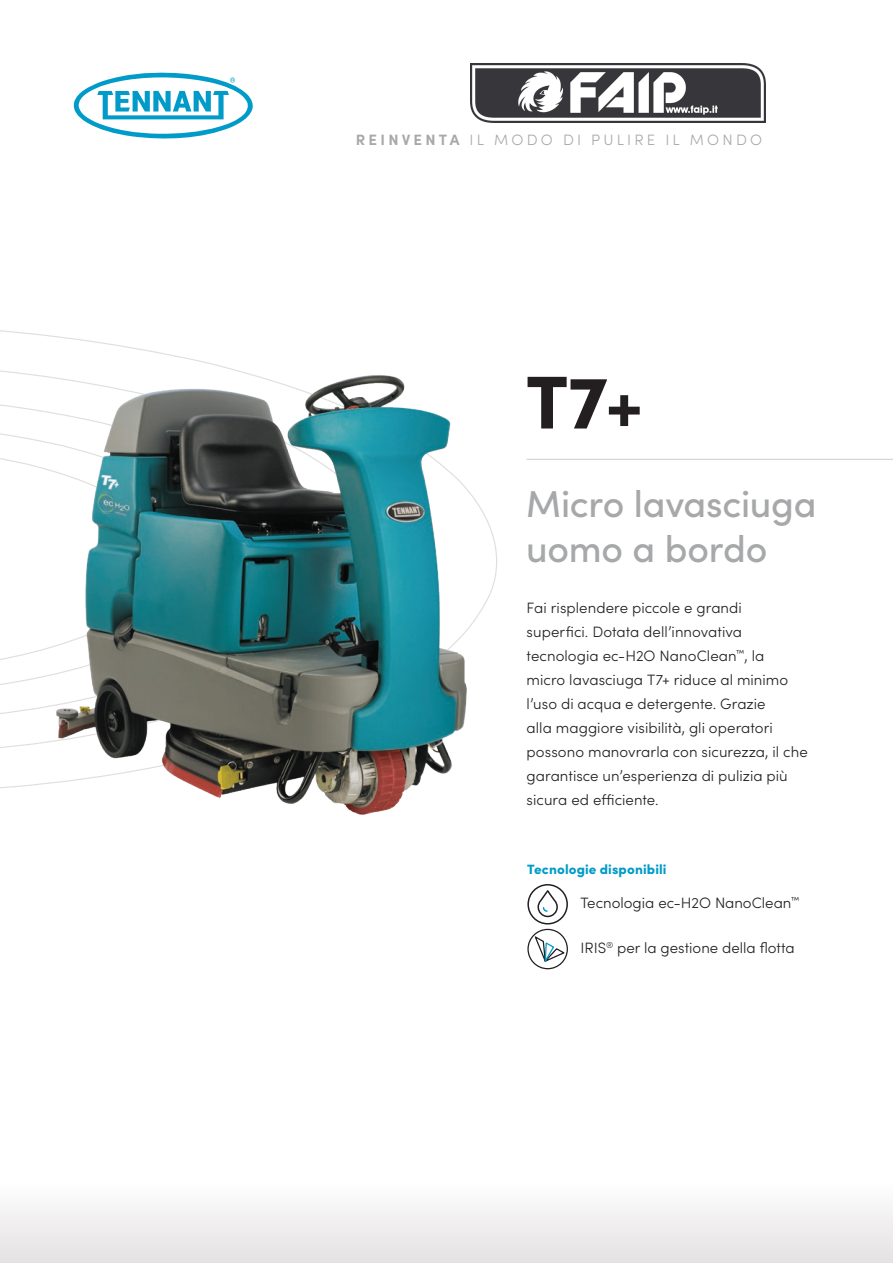
<style>
.page{position:relative;width:893px;height:1263px;background:#fff}
.page>*{position:absolute;margin:0;border:0;box-sizing:border-box;transform-origin:0 0}
.t1{font:900 75px "Sofia Pro";color:#231f20}
.t2{font:500 37.5px/45px "Sofia Pro";letter-spacing:-.005em;color:#a7a8a9}
.t3{font:300 15px/24px "Sofia Pro";letter-spacing:.005em;color:#231f20}
.t4{font:300 15px "Sofia Pro";letter-spacing:.215em;color:#a7a8a9}
.t5{font:900 13.5px "Sofia Pro";letter-spacing:.01em;color:#009bc8}
.s1{font-weight:700}
</style>
<div class="page">
<div style="left:0;top:1182px;width:893px;height:81px;background:linear-gradient(to right,#f1f0f0,#f1f0f0)"></div>
<hr style="left:527px;top:459px;width:366px;height:1px;background:#cecdce">
<svg style="left:527px;top:884px;width:41px;height:41px"></svg>
<img style="left:31px;top:349px;width:466px;height:466px">
<svg style="left:73px;top:72px;width:180px;height:67px"></svg>
<div style="left:527px;top:929px;width:41px;height:40px;border:1px solid #231f20;border-radius:50%"></div>
<svg style="left:534px;top:935px;width:33px;height:35px"></svg>
<img style="left:471px;top:63px;width:294px;height:59px">
<p class="t4" style="left:356px;top:129px;width:408px"><span class="s1">REINVENTA</span> IL MODO DI PULIRE IL MONDO</p>
<h1 class="t1" style="left:526px;top:343px;width:119px">T7+</h1>
<h2 class="t2" style="left:526px;top:479px;width:292px">Micro lavasciuga uomo a bordo</h2>
<p class="t3" style="left:527px;top:595px;width:283px">Fai risplendere piccole e grandi<br>superfici. Dotata dell’innovativa tecnologia ec-H2O NanoClean<sup>™</sup>, la<br>micro lavasciuga T7+ riduce al minimo l’uso di acqua e detergente. Grazie<br>alla maggiore visibilità, gli operatori possono manovrarla con sicurezza, il che garantisce un’esperienza di pulizia più sicura ed efficiente.</p>
<p class="t5" style="left:527px;top:859px;width:141px">Tecnologie disponibili</p>
<p class="t3" style="left:580px;top:890px;width:220px">Tecnologia ec-H2O NanoClean<sup>™</sup></p>
<p class="t3" style="left:580px;top:935px;width:216px">IRIS<sup>®</sup> per la gestione della flotta</p>
</div>
